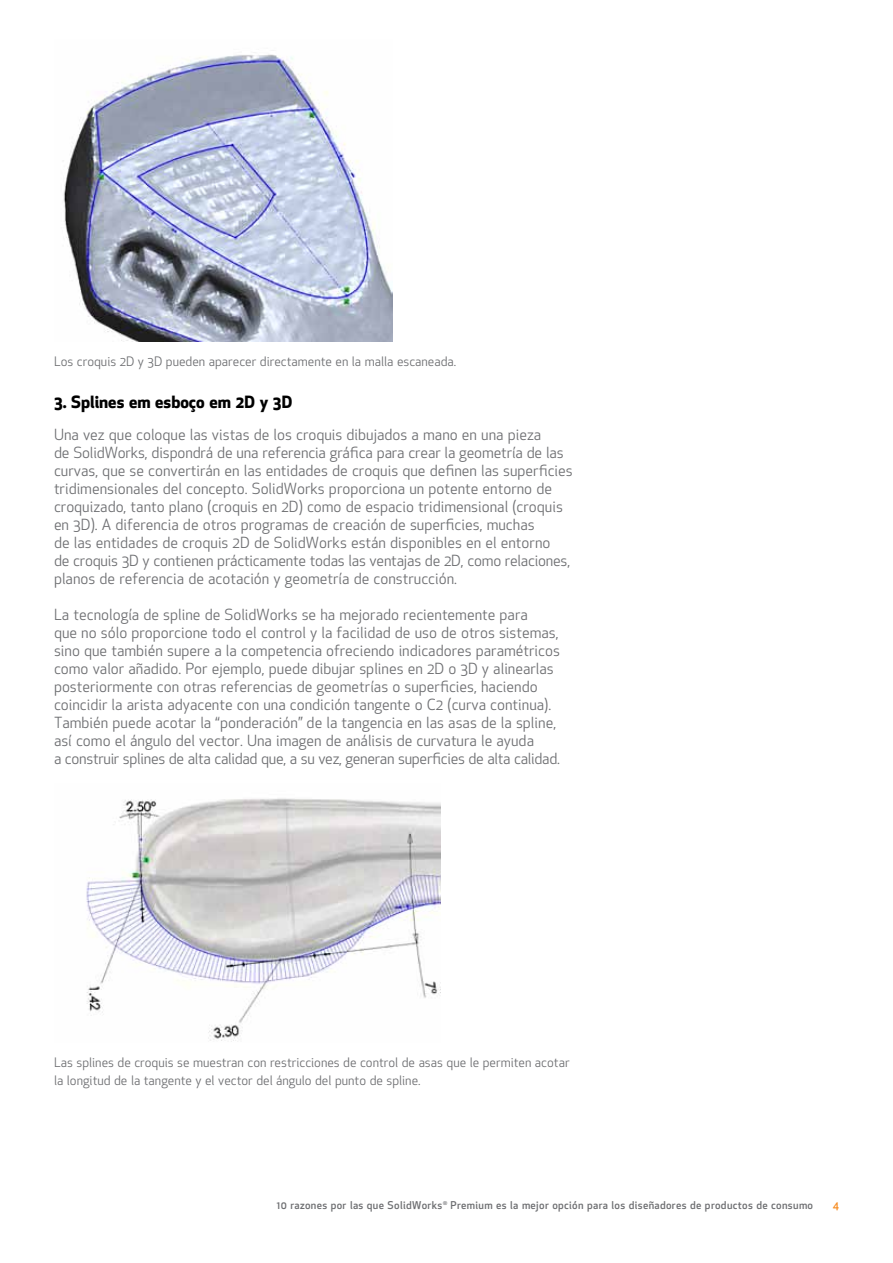
<style>
.page{position:relative;width:893px;height:1263px;background:#fff}
.page>*{position:absolute;margin:0;border:0;box-sizing:border-box;transform-origin:0 0}
.t1{font:700 16.5px "SW Apex New";color:#000}
.t2{font:15px/18px "SW Apex New";color:#6d6e71}
.t3{font:12.75px/18px "SW Apex New";color:#6d6e71}
.t4{font:500 10.5px "SW Apex New";letter-spacing:.03em;color:#6d6e71}
.t5{font:500 10.5px "SW Apex New";color:#f68b1f}
</style>
<div class="page">
<img style="left:63px;top:52px;width:330px;height:289px">
<img style="left:86px;top:798px;width:354px;height:244px">
<p class="t3" style="left:54px;top:352px;width:404px">Los croquis 2D y 3D pueden aparecer directamente en la malla escaneada.</p>
<p class="t1" style="left:54px;top:390px;width:240px">3. Splines em esboço em 2D y 3D</p>
<p class="t2" style="left:54px;top:425px;width:520px">Una vez que coloque las vistas de los croquis dibujados a mano en una pieza<br>de SolidWorks, dispondrá de una referencia gráfica para crear la geometría de las curvas, que se convertirán en las entidades de croquis que definen las superficies tridimensionales del concepto. SolidWorks proporciona un potente entorno de croquizado, tanto plano (croquis en 2D) como de espacio tridimensional (croquis en 3D). A diferencia de otros programas de creación de superficies, muchas<br>de las entidades de croquis 2D de SolidWorks están disponibles en el entorno<br>de croquis 3D y contienen prácticamente todas las ventajas de 2D, como relaciones, planos de referencia de acotación y geometría de construcción.</p>
<p class="t2" style="left:54px;top:605px;width:507px">La tecnología de spline de SolidWorks se ha mejorado recientemente para<br>que no sólo proporcione todo el control y la facilidad de uso de otros sistemas, sino que también supere a la competencia ofreciendo indicadores paramétricos como valor añadido. Por ejemplo, puede dibujar splines en 2D o 3D y alinearlas posteriormente con otras referencias de geometrías o superficies, haciendo coincidir la arista adyacente con una condición tangente o C2 (curva continua).<br>También puede acotar la “ponderación” de la tangencia en las asas de la spline, así como el ángulo del vector. Una imagen de análisis de curvatura le ayuda<br>a construir splines de alta calidad que, a su vez, generan superficies de alta calidad.</p>
<p class="t3" style="left:54px;top:1053px;width:517px">Las splines de croquis se muestran con restricciones de control de asas que le permiten acotar la longitud de la tangente y el vector del ángulo del punto de spline.</p>
<p class="t4" style="left:277px;top:1198px;width:538px">10 razones por las que SolidWorks<sup>®</sup> Premium es la mejor opción para los diseñadores de productos de consumo</p>
<p class="t5" style="left:833px;top:1198px;width:8px">4</p>
</div>
